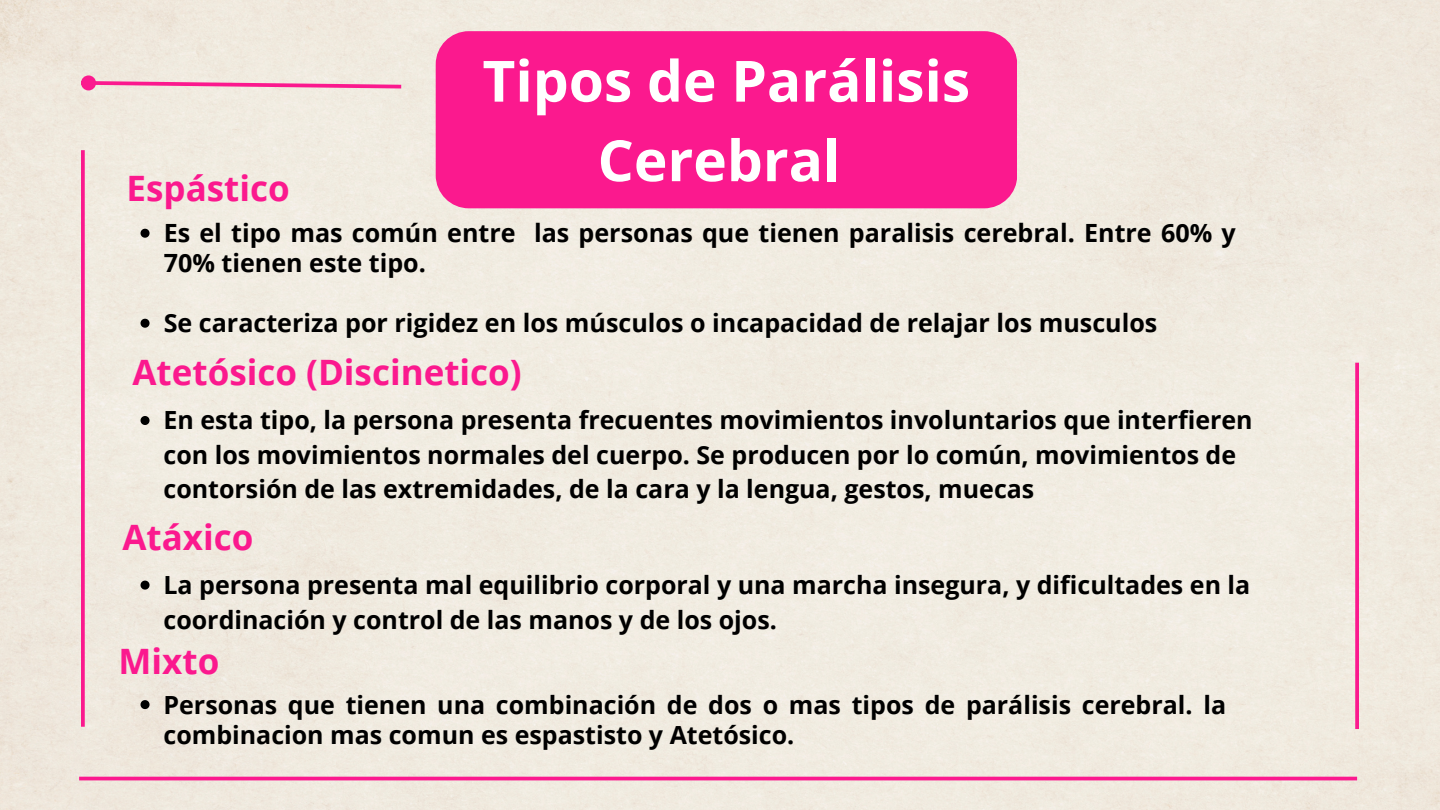
<style>
.page{position:relative;width:1440px;height:810px;background:#f0ebe0}
.page>*{position:absolute;margin:0;border:0;box-sizing:border-box;transform-origin:0 0}
.t1{font:700 56.9px/79.5px "Open Sans";color:#fff;text-align:center}
.t2{font:700 35px "Open Sans";color:#fb198e}
.t3{font:700 25.1px/30px "Open Sans";color:#000}
.t4{font:700 25px/34.5px "Open Sans";color:#000}
</style>
<div class="page">
<div style="left:436px;top:31px;width:581px;height:177px;background:#fb198e;border-radius:33px"></div>
<hr style="left:79px;top:777px;width:1278px;height:3px;background:#fb198e">
<svg style="left:81px;top:150px;width:4px;height:577px;background:#f92592"></svg>
<svg style="left:91px;top:79px;width:314px;height:11px;background:#f3a3c3"></svg>
<div style="left:83px;top:77px;width:11px;height:12px;background:#fb198e;border-radius:50%"></div>
<div style="left:81px;top:75px;width:15px;height:15px;border:4px solid #fb198e;border-radius:50%"></div>
<svg style="left:1355px;top:363px;width:4px;height:366px"></svg>
<svg style="left:141px;top:700px;width:9px;height:9px"></svg>
<svg style="left:141px;top:229px;width:9px;height:9px"></svg>
<svg style="left:141px;top:319px;width:9px;height:9px"></svg>
<svg style="left:141px;top:416px;width:9px;height:9px"></svg>
<svg style="left:141px;top:581px;width:9px;height:9px"></svg>
<h2 class="t2" style="left:127px;top:163px;width:165px">Espástico</h2>
<h1 class="t1" style="left:482px;top:40px;width:489px">Tipos de Parálisis<br>Cerebral</h1>
<p class="t3" style="left:164px;top:217px;width:1074px">Es el tipo mas común entre las personas que tienen paralisis cerebral. Entre 60% y<br>70% tienen este tipo.</p>
<h2 class="t3" style="left:164px;top:307px;width:995px">Se caracteriza por rigidez en los músculos o incapacidad de relajar los musculos</h2>
<p class="t2" style="left:133px;top:348px;width:391px">Atetósico (Discinetico)</p>
<h2 class="t4" style="left:164px;top:403px;width:1091px">En esta tipo, la persona presenta frecuentes movimientos involuntarios que interfieren con los movimientos normales del cuerpo. Se producen por lo común, movimientos de contorsión de las extremidades, de la cara y la lengua, gestos, muecas</h2>
<p class="t2" style="left:123px;top:512px;width:133px">Atáxico</p>
<h2 class="t4" style="left:164px;top:567px;width:1088px">La persona presenta mal equilibrio corporal y una marcha insegura, y dificultades en la coordinación y control de las manos y de los ojos.</h2>
<p class="t2" style="left:119px;top:637px;width:102px">Mixto</p>
<p class="t4" style="left:164px;top:689px;width:1064px;line-height:30px">Personas que tienen una combinación de dos o mas tipos de parálisis cerebral. la combinacion mas comun es espastisto y Atetósico.</p>
</div>
